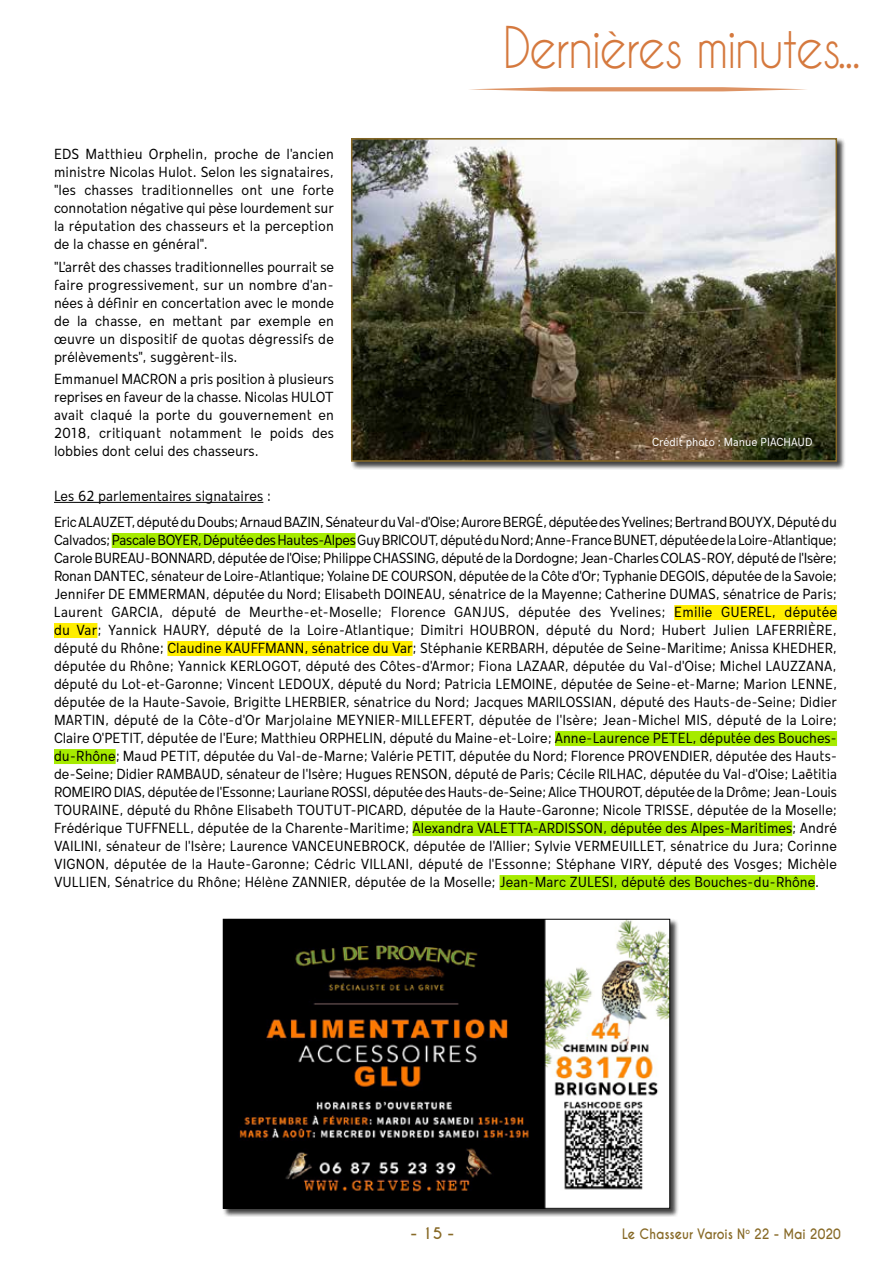
<style>
.page{position:relative;width:893px;height:1263px;background:#fff}
.page>*{position:absolute;margin:0;border:0;box-sizing:border-box;transform-origin:0 0}
.t1{font:54px "Caviar Dreams";letter-spacing:-.04em;color:#d5793e;scale:.9 1}
.t2{font:condensed 15px/18px "Mollen Personal Use";color:#000;text-align:justify}
.t3{font:condensed 15px/26.5px "Mollen Personal Use";letter-spacing:-.025em;color:#000}
.t4{font:700 15px "Caviar Dreams";color:#876926}
.t5{font:700 13.5px "Caviar Dreams";color:#876926;scale:.9 1}
.t6{font:condensed 12px "Mollen Personal Use";color:#fff}
.s1{color:#010202}
.s2{color:#020304}
</style>
<div class="page">
<svg style="left:469px;top:87px;width:338px;height:4px"></svg>
<hr style="left:54px;top:502px;width:209px;height:1px;background:#000">
<div style="left:112px;top:533px;width:244px;height:15px;background:#a6eb00"></div>
<div style="left:674px;top:605px;width:163px;height:15px;background:#fe0"></div>
<div style="left:54px;top:623px;width:43px;height:15px;background:#fe0"></div>
<div style="left:167px;top:641px;width:246px;height:15px;background:#fe0"></div>
<div style="left:555px;top:731px;width:282px;height:15px;background:#a6eb00"></div>
<div style="left:54px;top:749px;width:62px;height:15px;background:#a6eb00"></div>
<div style="left:413px;top:821px;width:379px;height:15px;background:#a6eb00"></div>
<div style="left:499px;top:875px;width:316px;height:15px;background:#a6eb00"></div>
<div style="left:351px;top:138px;width:495px;height:332px;background:#000;opacity:.75"></div>
<img style="left:354px;top:141px;width:480px;height:318px">
<div style="left:351px;top:138px;width:486px;height:324px;border:2px solid #876926"></div>
<div style="left:223px;top:919px;width:456px;height:298px;background:#000;opacity:.75"></div>
<img style="left:225px;top:921px;width:443px;height:285px">
<div style="left:223px;top:919px;width:447px;height:289px;border:1px solid #000"></div>
<h1 class="t1" style="left:503px;top:15px;width:399px">Dernières minutes...</h1>
<p class="t2" style="left:54px;top:145px;width:282px">EDS Matthieu Orphelin, proche de l'ancien ministre Nicolas Hulot. Selon les signataires, "les chasses traditionnelles ont une forte connotation négative qui pèse lourdement sur la réputation des chasseurs et la perception de la chasse en général".</p>
<p class="t2" style="left:54px;top:257px;width:282px">"L'arrêt des chasses traditionnelles pourrait se faire progressivement, sur un nombre d'an&shy;nées à définir en concertation avec le monde de la chasse, en mettant par exemple en œuvre un dispositif de quotas dégressifs de prélèvements", suggèrent-ils.</p>
<p class="t2" style="left:54px;top:370px;width:282px">Emmanuel MACRON a pris position à plusieurs reprises en faveur de la chasse. Nicolas HULOT avait claqué la porte du gouvernement en 2018, critiquant notamment le poids des lobbies dont celui des chasseurs.</p>
<p class="t3" style="left:54px;top:482px;width:784px">Les 62 parlementaires signataires :<br>Eric ALAUZET, député du Doubs; Arnaud BAZIN, Sénateur du Val-d'Oise; Aurore BERGÉ, députée des Yvelines; Bertrand <span class="s1">BOUYX</span>, Député du</p>
<p class="t2" style="left:54px;top:531px;width:785px">Calvados; Pascale BOYER, Députée des Hautes-AlpesGuy BRICOUT, député du Nord; Anne-France BUNET, députée de la Loire-Atlantique; Carole BUREAU-BONNARD, députée de l'Oise; Philippe <span class="s2">CHASSING</span>, député de la Dordogne; Jean-Charles COLAS-ROY, député de l'Isère; Ronan DANTEC, sénateur de Loire-Atlantique; Yolaine DE COURSON, députée de la Côte d'Or; Typhanie DEGOIS, députée de la Savoie; Jennifer DE EMMERMAN, députée du Nord; Elisabeth DOINEAU, sénatrice de la Mayenne; Catherine DUMAS, sénatrice de Paris; Laurent GARCIA, député de Meurthe-et-Moselle; Florence GANJUS, députée des Yvelines; Emilie GUEREL, députée du Var; Yannick HAURY, député de la Loire-Atlantique; Dimitri HOUBRON, député du Nord; Hubert Julien LAFERRIÈRE, député du Rhône; Claudine KAUFFMANN, sénatrice du Var; Stéphanie KERBARH, députée de Seine-Maritime; Anissa KHEDHER, députée du Rhône; Yannick KERLOGOT, député des Côtes-d'Armor; Fiona LAZAAR, députée du Val-d'Oise; Michel LAUZZANA, député du Lot-et-Garonne; Vincent LEDOUX, député du Nord; Patricia LEMOINE, députée de Seine-et-Marne; Marion LENNE, députée de la Haute-Savoie, Brigitte LHERBIER, sénatrice du Nord; Jacques MARILOSSIAN, député des Hauts-de-Seine; Didier MARTIN, député de la Côte-d'Or Marjolaine MEYNIER-MILLEFERT, députée de l'Isère; Jean-Michel MIS, député de la Loire; Claire O'PETIT, députée de l'Eure; Matthieu ORPHELIN, député du Maine-et-Loire; Anne-Laurence PETEL, députée des Bouches&shy;du-Rhône; Maud PETIT, députée du Val-de-Marne; Valérie PETIT, députée du Nord; Florence PROVENDIER, députée des Hauts&shy;de-Seine; Didier RAMBAUD, sénateur de l'Isère; Hugues RENSON, député de Paris; Cécile RILHAC, députée du Val-d'Oise; Laëtitia ROMEIRO DIAS, députée de l'Essonne; Lauriane ROSSI, députée des Hauts-de-Seine; Alice THOUROT, députée de la Drôme; Jean-Louis TOURAINE, député du Rhône Elisabeth TOUTUT-PICARD, députée de la Haute-Garonne; Nicole TRISSE, députée de la Moselle; Frédérique TUFFNELL, députée de la Charente-Maritime; Alexandra VALETTA-ARDISSON, députée des Alpes-Maritimes; André VAILINI, sénateur de l'Isère; Laurence VANCEUNEBROCK, députée de l'Allier; Sylvie VERMEUILLET, sénatrice du Jura; Corinne VIGNON, députée de la Haute-Garonne; Cédric VILLANI, député de l'Essonne; Stéphane VIRY, député des Vosges; Michèle VULLIEN, Sénatrice du Rhône; Hélène ZANNIER, députée de la Moselle; Jean-Marc ZULESI, député des Bouches-du-Rhône.</p>
<p class="t6" style="left:652px;top:436px;width:162px">Crédit photo : Manue PIACHAUD</p>
<p class="t4" style="left:410px;top:1224px;width:45px">- 15 -</p>
<p class="t5" style="left:622px;top:1225px;width:244px">Le Chasseur Varois N<sup>o</sup> 22 - Mai 2020</p>
</div>
